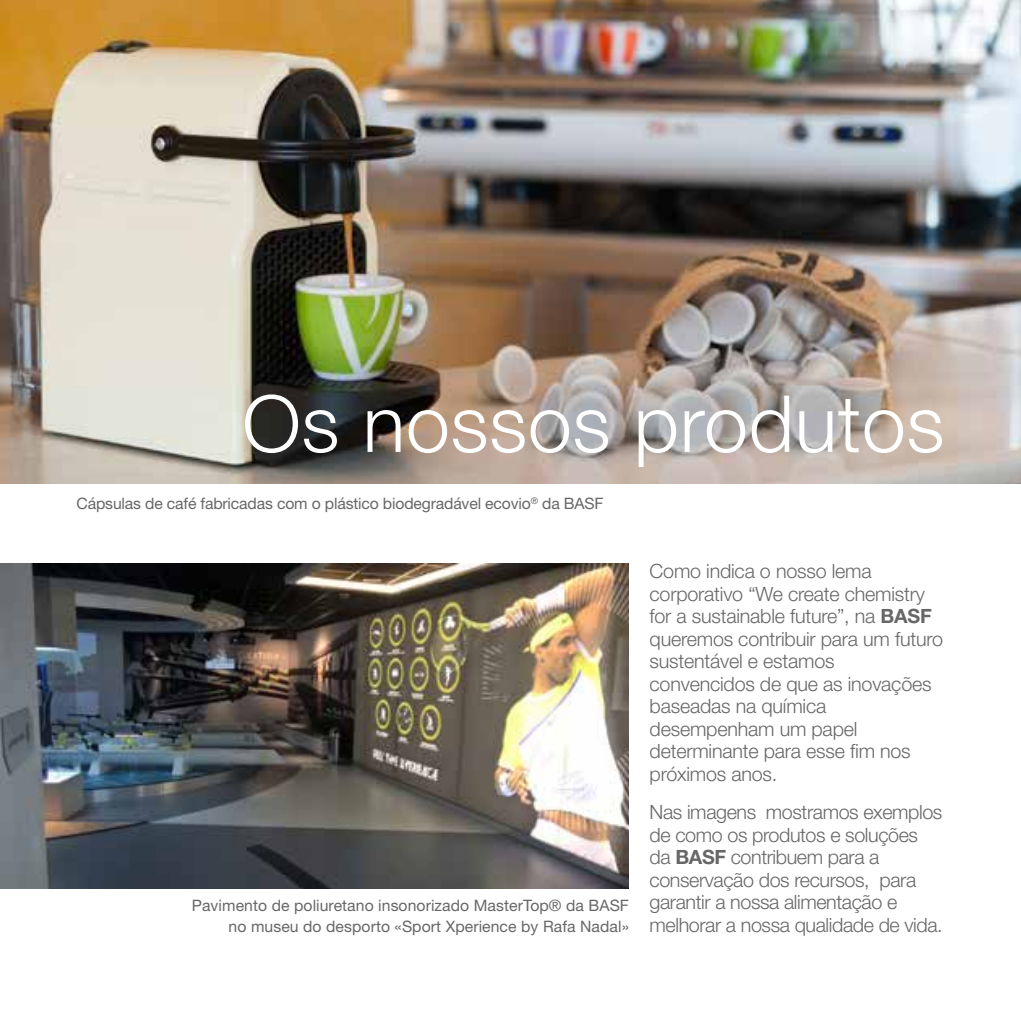
<style>
.page{position:relative;width:1021px;height:1021px;background:#fff}
.page>*{position:absolute;margin:0;border:0;box-sizing:border-box;transform-origin:0 0}
.t1{font:300 78.75px "Helvetica Neue LT Std";letter-spacing:.01em;color:#fff}
.t2{font:300 19.8px/22.5px "Helvetica Finanz Std";letter-spacing:-.01em;color:#676767}
.t3{font:15.75px/20.2px "Helvetica Neue LT Pro";letter-spacing:.005em;color:#676767;text-align:right}
.t4{font:15.75px "Helvetica Finanz Std";letter-spacing:-.01em;color:#676767}
.s1{font-weight:700}
</style>
<div class="page">
<img style="left:0;top:0;width:1020px;height:483px">
<img style="left:0;top:564px;width:628px;height:324px">
<h1 class="t1" style="left:242px;top:376px;width:703px">Os nossos produtos</h1>
<p class="t4" style="left:77px;top:494px;width:528px">Cápsulas de café fabricadas com o plástico biodegradável ecovio<sup>®</sup> da BASF</p>
<p class="t3" style="left:192px;top:895px;width:438px">Pavimento de poliuretano insonorizado MasterTop® da BASF no museu do desporto «Sport Xperience by Rafa Nadal»</p>
<p class="t2" style="left:649px;top:559px;width:295px">Como indica o nosso lema corporativo “We create chemistry for a sustainable future”, na <span class="s1">BASF </span>queremos contribuir para um futuro sustentável e estamos convencidos de que as inovações baseadas na química desempenham um papel determinante para esse fim nos próximos anos.</p>
<p class="t2" style="left:649px;top:800px;width:294px">Nas imagens mostramos exemplos de como os produtos e soluções da <span class="s1">BASF</span> contribuem para a conservação dos recursos, para garantir a nossa alimentação e melhorar a nossa qualidade de vida.</p>
</div>
